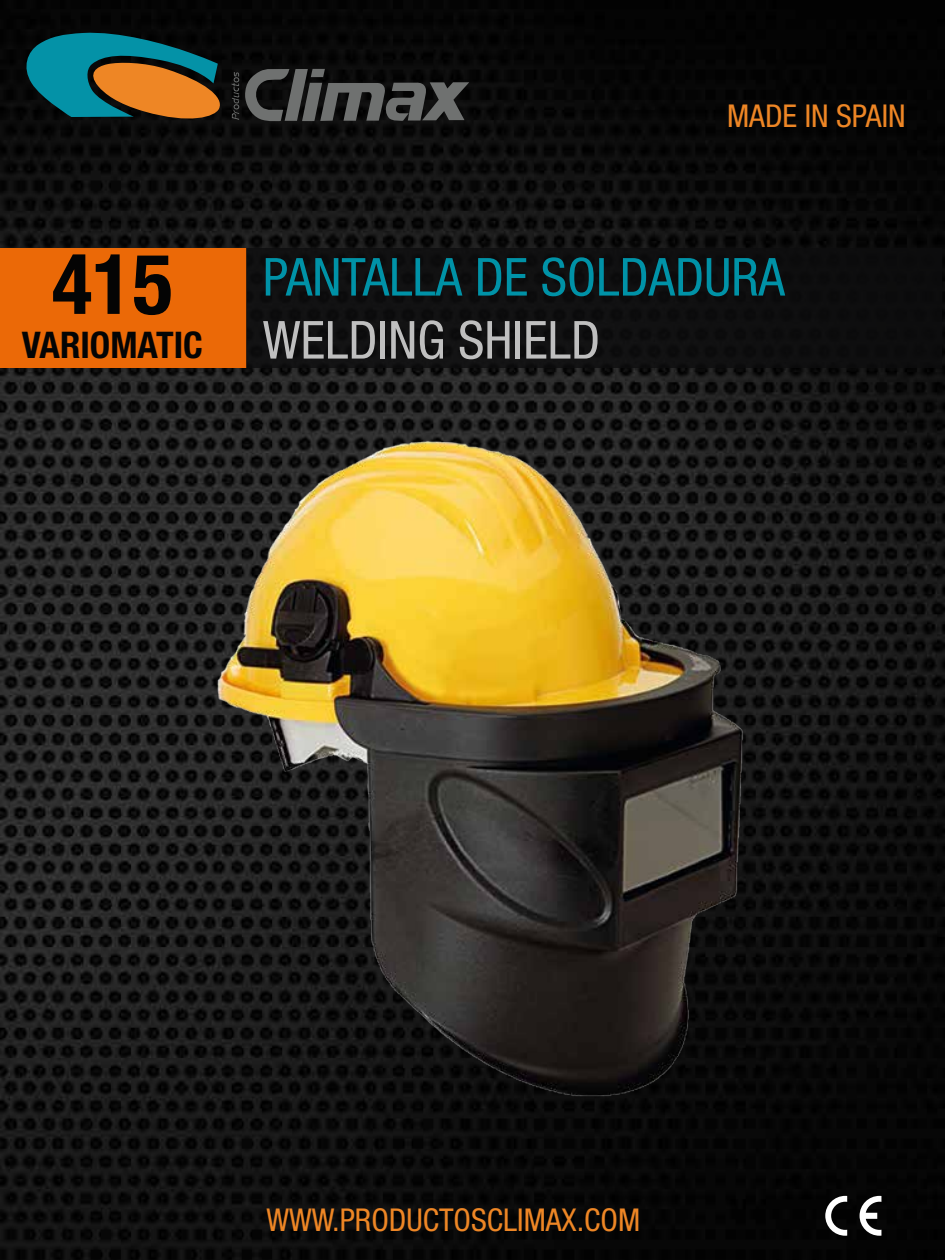
<style>
.page{position:relative;width:945px;height:1260px;background:#fff}
.page>*{position:absolute;margin:0;border:0;box-sizing:border-box;transform-origin:0 0}
.t1{font:700 condensed 84px "Helvetica Neue LT Std";color:#040404}
.t2{font:condensed 52.5px "Helvetica Neue LT Std";color:#0092a7}
.t3{font:condensed 52.5px "Helvetica Neue LT Std";color:#bfbfbf}
.t4{font:700 condensed 36.75px "Helvetica Neue LT Std";color:#040404}
.t5{font:condensed 31.5px "Helvetica Neue LT Std";color:#ee8625}
</style>
<div class="page">
<img style="left:0;top:0;width:945px;height:1260px">
<div style="left:0;top:248px;width:247px;height:120px;background:#eb6907"></div>
<div style="left:246px;top:248px;width:695px;height:120px;background:#0d0d0e"></div>
<svg style="left:825px;top:1196px;width:22px;height:40px"></svg>
<svg style="left:860px;top:1196px;width:21px;height:40px"></svg>
<img style="left:175px;top:418px;width:593px;height:720px">
<svg style="left:22px;top:31px;width:203px;height:94px;background:#3f5a4a"></svg>
<svg style="left:232px;top:72px;width:7px;height:48px"></svg>
<svg style="left:245px;top:69px;width:224px;height:53px;background:#3b3c3b"></svg>
<h1 class="t1" style="left:52px;top:233px;width:122px">415</h1>
<p class="t4" style="left:22px;top:323px;width:182px">VARIOMATIC</p>
<p class="t5" style="left:727px;top:98px;width:180px">MADE IN SPAIN</p>
<h2 class="t2" style="left:263px;top:247px;width:524px">PANTALLA DE SOLDADURA</h2>
<h2 class="t3" style="left:263px;top:310px;width:339px">WELDING SHIELD</h2>
<p class="t5" style="left:266px;top:1201px;width:375px">WWW.PRODUCTOSCLIMAX.COM</p>
</div>
